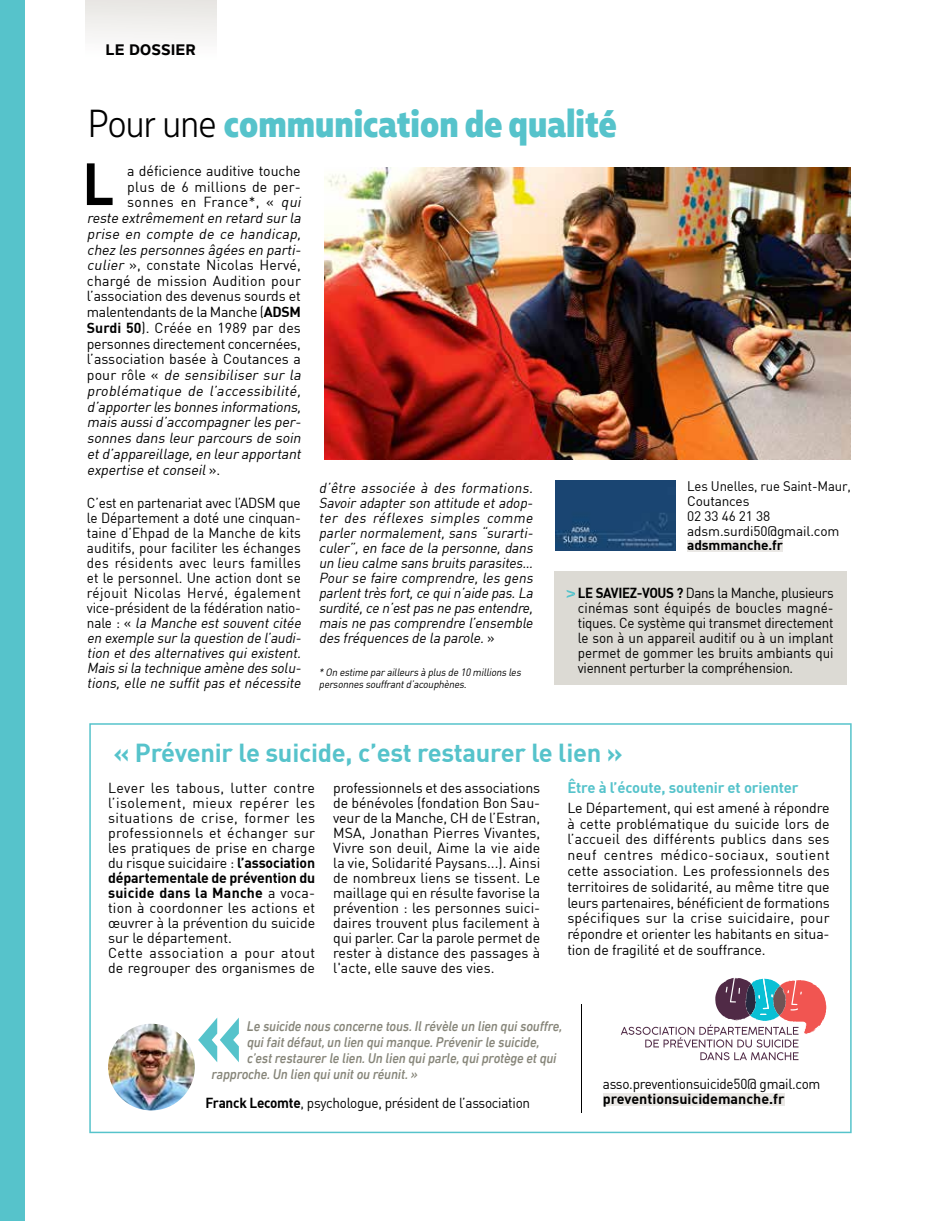
<style>
.page{position:relative;width:936px;height:1221px;background:#fff}
.page>*{position:absolute;margin:0;border:0;box-sizing:border-box;transform-origin:0 0}
.t1{font:700 58.5px "DIN";color:#000;scale:.95 1}
.t2{font:800 39px "Muller Narrow";color:#56c3cb}
.t3{font:700 25.5px "DIN";letter-spacing:-.01em;color:#56c3cb}
.t4{font:700 15px "DIN";letter-spacing:-.01em;color:#56c3cb}
.t5{font:800 15px "Nolan Next";color:#000}
.t6{font:14.25px/15px "DIN";color:#000;text-align:justify}
.t7{font:14.25px/15px "DIN";color:#000;scale:.95 1}
.t8{font:italic 14.25px/15px "DIN";color:#000;text-align:justify;scale:.95 1}
.t9{font:italic 14.25px "DIN";color:#000}
.t10{font:14.25px/15px "DIN";color:#000;text-align:justify;scale:.94 1}
.t11{font:italic 500 14.25px "DIN Next LT Pro";letter-spacing:-.01em;color:#87867a;scale:.93 1}
.t12{font:14.25px "DIN";letter-spacing:-.02em;color:#000;scale:.95 1}
.t13{font:14.25px "DIN";letter-spacing:-.02em;color:#000}
.t14{font:700 14.25px "DIN";color:#000}
.t15{font:14.25px "DIN";letter-spacing:.025em;color:#000}
.t16{font:13.65px/15px "DIN";letter-spacing:-.01em;color:#000;scale:.96 1}
.t17{font:700 13.65px "DIN";letter-spacing:-.01em;color:#000}
.t18{font:italic 10.5px/12px "DIN";color:#000;scale:.94 1}
.s1{font-weight:300;color:#000}
.s2{font-style:italic}
.s3{font-weight:700}
.s4{font-style:normal}
</style>
<div class="page">
<div style="left:554px;top:571px;width:292px;height:113px;background:#dcdad4"></div>
<svg style="left:566px;top:590px;width:9px;height:8px"></svg>
<img style="left:555px;top:480px;width:120px;height:71px">
<div style="left:687px;top:540px;width:95px;height:11px;background:#eae8e5"></div>
<img style="left:324px;top:167px;width:526px;height:292px">
<svg style="left:89px;top:723px;width:762px;height:410px"></svg>
<svg style="left:198px;top:1017px;width:41px;height:45px"></svg>
<div style="left:603px;top:1093px;width:181px;height:12px;background:#eae8e5"></div>
<svg style="left:620px;top:977px;width:206px;height:83px"></svg>
<hr style="left:580px;top:1003px;width:1px;height:108px;background:#000">
<img style="left:108px;top:1023px;width:87px;height:87px;border-radius:43px">
<div style="left:85px;top:0;width:131px;height:68px;background:linear-gradient(to bottom,#e7e6e2,#fff)"></div>
<div style="left:0;top:0;width:25px;height:1220px;background:#56c3cb"></div>
<p class="t5" style="left:105px;top:41px;width:92px">LE DOSSIER</p>
<h2 class="t2" style="left:88px;top:98px;width:530px"><span class="s1">Pour une</span> communication de qualité</h2>
<h1 class="t1" style="left:82px;top:155px;width:35px">L</h1>
<p class="t6" style="left:127px;top:164px;width:175px">a déficience auditive touche</p>
<p class="t6" style="left:127px;top:180px;width:175px">plus de 6 millions de per-</p>
<p class="t15" style="left:127px;top:196px;width:178px">sonnes en France*, « <span class="s2">qui</span></p>
<p class="t9" style="left:87px;top:212px;width:218px">reste extrêmementen retard sur la</p>
<p class="t9" style="left:87px;top:227px;width:218px">prise en compte de ce handicap,</p>
<p class="t9" style="left:87px;top:243px;width:218px">chez les personnes âgées en parti-</p>
<p class="t6" style="left:87px;top:259px;width:215px"><span class="s2">culier</span> », constate Nicolas Hervé,</p>
<p class="t6" style="left:87px;top:274px;width:215px">chargé de mission Audition pour</p>
<p class="t6" style="left:87px;top:289px;width:215px">l’association des devenus sourds et</p>
<p class="t13" style="left:87px;top:305px;width:215px">malentendants de la Manche (<span class="s3">ADSM</span></p>
<p class="t6" style="left:87px;top:321px;width:215px"><span class="s3">Surdi 50</span>). Créée en 1989 par des</p>
<p class="t13" style="left:87px;top:337px;width:215px">personnes directement concernées,</p>
<p class="t6" style="left:87px;top:352px;width:215px">l’association basée à Coutances a</p>
<p class="t9" style="left:87px;top:368px;width:218px"><span class="s4">p o u r rô le «</span> de sensibiliser sur la</p>
<p class="t9" style="left:87px;top:384px;width:218px">problématique de l’accessibilité,</p>
<p class="t9" style="left:87px;top:400px;width:218px">d’apporter les bonnes informations,</p>
<p class="t9" style="left:87px;top:416px;width:218px">mais aussid’accompagner les per-</p>
<p class="t9" style="left:87px;top:431px;width:218px">sonnes dans leur parcours de soin</p>
<p class="t9" style="left:87px;top:447px;width:218px">etd’appareillage,en leur apportant</p>
<p class="t9" style="left:87px;top:463px;width:135px">expertise etconseil<span class="s4">» .</span></p>
<p class="t7" style="left:87px;top:496px;width:229px">C’est en partenariat avec l’ADSM que le Département a doté une cinquan&shy;taine d’Ehpad de la Manche de kits auditifs, pour faciliter les échanges des résidents avec leurs familles et le personnel. Une action dont se réjouit Nicolas Hervé, également vice-président de la fédération natio&shy;n a l e : « <span class="s2">la Manche est souvent citée en exemple sur la question de l’audi&shy;tion et des alternatives qui existent.<br>Mais sila technique amène des solu&shy;tions, elle ne suffit pas et nécessite</span></p>
<p class="t8" style="left:319px;top:481px;width:229px">d’être associée à des formations.<br>Savoir adapter son attitude et adop&shy;ter des réflexes simples comme parler normalement, sans “surarti&shy;culer”, en face de la personne, dans un lieu calme sans bruits parasites… Pour se faire comprendre, les gens parlenttrès fort,ce quin’aide pas.La surdité,ce n’estpas ne pas entendre, mais ne pas comprendre l’ensemble des fréquences de la parole.<span class="s4">»</span></p>
<p class="t18" style="left:319px;top:667px;width:218px">* On estime par ailleurs à plus de 10 millions les personnes souffrantd’acouphènes.</p>
<p class="t16" style="left:687px;top:479px;width:172px">Les Unelles, rue Saint-Maur,<br>Coutances<br>02 33 46 21 38 adsm.surdi50@gmail.com</p>
<p class="t17" style="left:687px;top:538px;width:97px">adsmmanche.fr</p>
<p class="t10" style="left:578px;top:586px;width:274px"><span class="s3">LE SAVIEZ-VOUS ?</span> Dans la Manche, plusieurs cinémas sont équipés de boucles magné&shy;tiques. Ce système qui transmet directement le son à un appareil auditif ou à un implant permet de gommer les bruits ambiants qui viennent perturber la compréhension.</p>
<h3 class="t3" style="left:113px;top:740px;width:511px">« Prévenir le suicide, c’est restaurer le lien »</h3>
<p class="t6" style="left:108px;top:781px;width:209px;text-align:left">Lever les tabous, lutter contre l’isolement, mieux repérer les situations de crise, former les professionnels et échanger sur les pratiques de prise en charge du risque suicidaire : <span class="s3">l’association départementale de prévention du suicide dans la Manche</span> a voca&shy;tion à coordonner les actions et œuvrer à la prévention du suicide sur le département.<br>Cette association a pour atout de regrouper des organismes de</p>
<p class="t6" style="left:333px;top:781px;width:209px">professionnels et des associations de bénévoles (fondation Bon Sau&shy;veur de la Manche, CH de l’Estran, MSA, Jonathan Pierres Vivantes, Vivre son deuil, Aime la vie aide la vie, Solidarité Paysans...). Ainsi de nombreux liens se tissent. Le maillage qui en résulte favorise la prévention : les personnes suici&shy;daires trouvent plus facilement à qui parler. Car la parole permet de rester à distance des passages à l'acte, elle sauve des vies.</p>
<p class="t4" style="left:567px;top:780px;width:233px">Être à l’écoute, soutenir et orienter</p>
<p class="t6" style="left:567px;top:801px;width:264px;line-height:15.8px">Le Département, qui est amené à répondre à cette problématique du suicide lors de l’accueil des différents publics dans ses neuf centres médico-sociaux, soutient cette association. Les professionnels des territoires de solidarité, au même titre que leurs partenaires, bénéficient de formations spécifiques sur la crise suicidaire, pour répondre et orienter les habitants en situa&shy;tion de fragilité et de souffrance.</p>
<p class="t11" style="left:247px;top:1018px;width:341px">Le suicide nous concerne tous. Il révèle un lien qui souffre,</p>
<p class="t11" style="left:247px;top:1033px;width:316px">qui fait défaut, un lien qui manque. Prévenir le suicide,</p>
<p class="t11" style="left:247px;top:1049px;width:334px">c’est restaurer le lien. Un lien qui parle, qui protège et qui</p>
<p class="t11" style="left:212px;top:1065px;width:223px">rapproche. Un lien qui unit ou réunit. »</p>
<p class="t12" style="left:206px;top:1096px;width:343px"><span class="s3">Franck Lecomte</span>, psychologue, président de l’association</p>
<p class="t12" style="left:603px;top:1077px;width:230px">asso.preventionsuicide50@ gmail.com</p>
<p class="t14" style="left:603px;top:1091px;width:183px">preventionsuicidemanche.fr</p>
</div>
